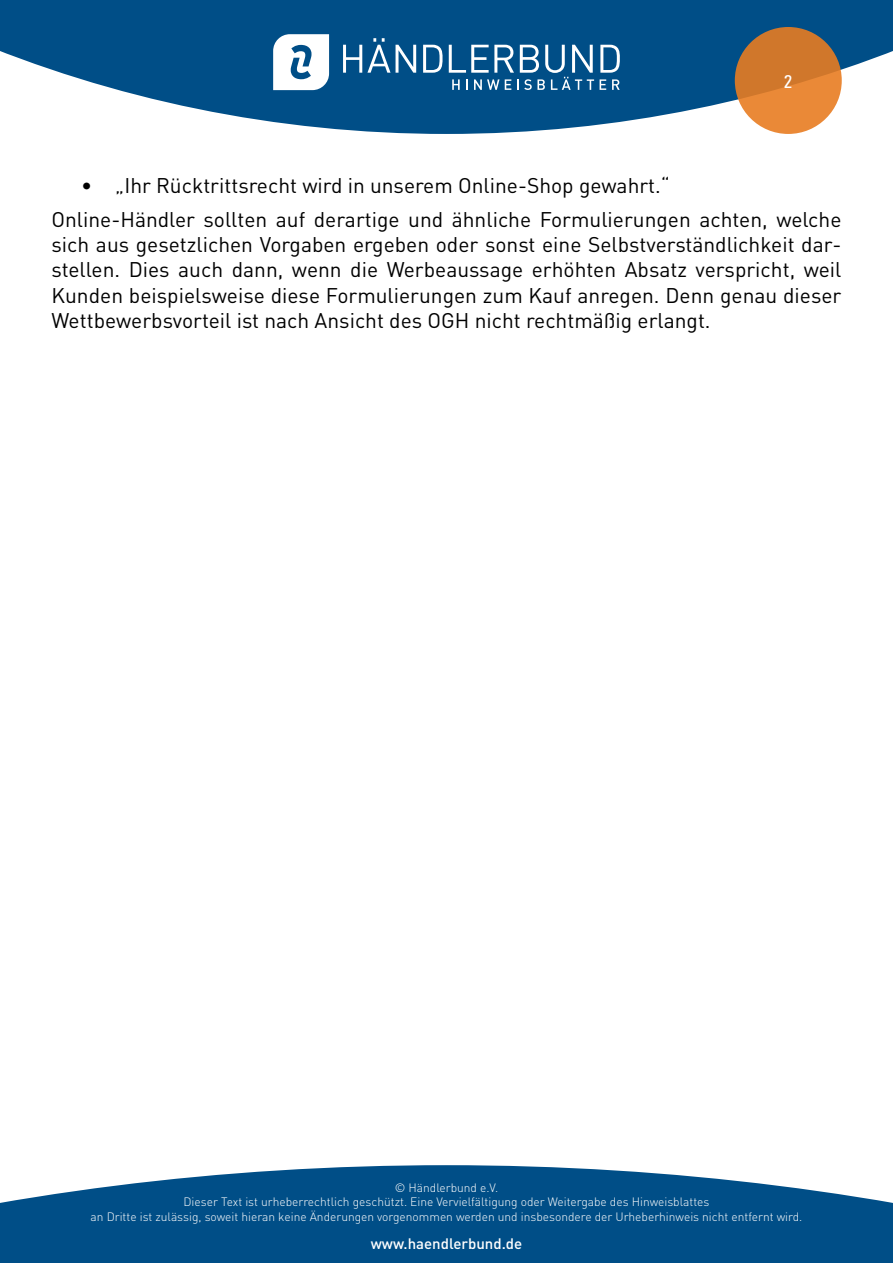
<style>
.page{position:relative;width:893px;height:1263px;background:#fff}
.page>*{position:absolute;margin:0;border:0;box-sizing:border-box;transform-origin:0 0}
.t1{font:21px/25.2px "DIN Pro";color:#000}
.t2{font:condensed 18px "Zurich BT";color:#fff}
.t3{font:500 15px "DIN Pro";color:#fff}
.t4{font:300 12px/14.4px "DIN Pro";color:#fff;text-align:center}
</style>
<div class="page">
<svg style="left:0;top:0;width:893px;height:134px;fill:#004e87"></svg>
<svg style="left:0;top:1165px;width:893px;height:98px;background:#216496"></svg>
<svg style="left:735px;top:27px;width:107px;height:107px;background:#da7f31"></svg>
<svg style="left:343px;top:38px;width:47px;height:35px"></svg>
<svg style="left:396px;top:45px;width:20px;height:28px"></svg>
<svg style="left:423px;top:45px;width:20px;height:28px"></svg>
<svg style="left:600px;top:45px;width:20px;height:28px"></svg>
<svg style="left:449px;top:45px;width:145px;height:45px"></svg>
<svg style="left:600px;top:79px;width:6px;height:11px"></svg>
<svg style="left:612px;top:79px;width:8px;height:11px"></svg>
<svg style="left:273px;top:34px;width:56px;height:56px"></svg>
<p class="t2" style="left:784px;top:71px;width:10px">2</p>
<p class="t1" style="left:52px;top:168px;width:791px;line-height:33.8px;text-indent:30px">• „Ihr Rücktrittsrecht wird in unserem Online-Shop gewahrt.“<br>Online-Händler sollten auf derartige und ähnliche Formulierungen achten, welche</p>
<p class="t1" style="left:52px;top:231px;width:791px;text-align:justify">sich aus gesetzlichen Vorgaben ergeben oder sonst eine Selbstverständlichkeit dar&shy;stellen. Dies auch dann, wenn die Werbeaussage erhöhten Absatz verspricht, weil Kunden beispielsweise diese Formulierungen zum Kauf anregen. Denn genau dieser Wettbewerbsvorteil ist nach Ansicht des OGH nicht rechtmäßig erlangt.</p>
<p class="t4" style="left:91px;top:1180px;width:713px">© Händlerbund e.V.<br>Dieser Text ist urheberrechtlich geschützt. Eine Vervielfältigung oder Weitergabe des Hinweisblattes<br>an Dritte ist zulässig, soweit hieran keine Änderungen vorgenommen werden und insbesondere der Urheberhinweis nicht entfernt wird.</p>
<p class="t3" style="left:371px;top:1233px;width:153px">www.haendlerbund.de</p>
</div>
